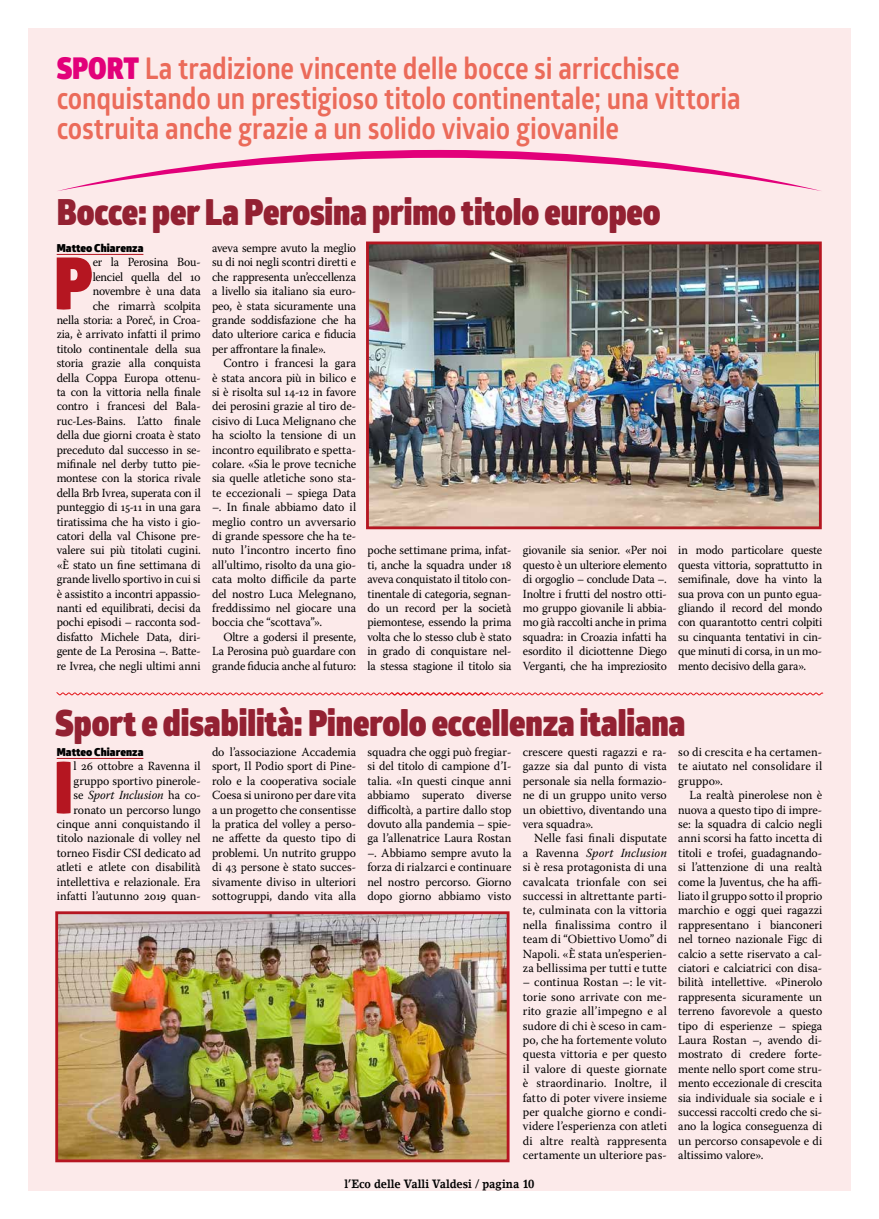
<style>
.page{position:relative;width:879px;height:1219px;background:#fff}
.page>*{position:absolute;margin:0;border:0;box-sizing:border-box;transform-origin:0 0}
.t1{font:900 72.4px "Glober";color:#b51621;scale:.88 1}
.t2{font:900 36px "Glober";color:#932132;scale:.88 1}
.t3{font:700 30px/30px "Glober";letter-spacing:-.005em;color:#eb6b5a;scale:.88 1}
.t4{font:12.4px/14.4px "Warnock Pro";letter-spacing:-.01em;color:#000;text-align:justify;scale:.96 1}
.t5{font:12.4px/14.4px "Warnock Pro";letter-spacing:-.01em;color:#000;text-align:justify;scale:.95 1}
.t6{font:12.4px/14.4px "Warnock Pro";letter-spacing:-.01em;color:#000;text-align:justify}
.t7{font:700 12px "Lino Letter Std";letter-spacing:-.005em;color:#000;scale:.88 1}
.t8{font:900 11px "Glober";letter-spacing:.005em;color:#000}
.s1{font-weight:900;color:#e2007a}
.s2{font-style:italic}
</style>
<div class="page">
<div style="left:28px;top:28px;width:822px;height:1163px;background:#fceaea"></div>
<svg style="left:58px;top:150px;width:763px;height:41px"></svg>
<hr style="left:57px;top:254px;width:86px;height:1px;background:#b51621">
<hr style="left:57px;top:758px;width:86px;height:1px;background:#b51621">
<img style="left:370px;top:245px;width:448px;height:280px">
<div style="left:366px;top:241px;width:456px;height:288px;border:3px solid #b51621"></div>
<img style="left:59px;top:915px;width:446px;height:243px">
<div style="left:55px;top:911px;width:454px;height:251px;border:3px solid #b51621"></div>
<svg style="left:56px;top:692px;width:767px;height:4px"></svg>
<h3 class="t3" style="left:57px;top:53px;width:779px"><span class="s1">SPORT</span> La tradizione vincente delle bocce si arricchisce conquistando un prestigioso titolo continentale; una vittoria costruita anche grazie a un solido vivaio giovanile</h3>
<h2 class="t2" style="left:57px;top:185px;width:688px">Bocce: per La Perosina primo titolo europeo</h2>
<p class="t8" style="left:57px;top:240px;width:88px">Matteo Chiarenza</p>
<h1 class="t1" style="left:54px;top:228px;width:46px">P</h1>
<p class="t5" style="left:57px;top:255px;width:153px;text-align:right">er la Perosina Bou-<br>lenciel quella del 10 novembre è una data<br>che rimarrà scolpita<br>nella storia: a Poreč, in Croa&shy;zia, è arrivato infatti il primo titolo continentale della sua storia grazie alla conquista della Coppa Europa ottenu&shy;ta con la vittoria nella finale contro i francesi del Bala&shy;ruc-Les-Bains. L’atto finale della due giorni croata è stato preceduto dal successo in se&shy;mifinale nel derby tutto pie&shy;montese con la storica rivale della Brb Ivrea, superata con il punteggio di 15-11 in una gara tiratissima che ha visto i gio&shy;catori della val Chisone pre&shy;valere sui più titolati cugini. «È stato un fine settimana di grande livello sportivo in cui si è assistito a incontri appassio&shy;nanti ed equilibrati, decisi da pochi episodi – racconta sod&shy;disfatto Michele Data, diri&shy;gente de La Perosina –. Batte&shy;re Ivrea, che negli ultimi anni</p>
<p class="t5" style="left:212px;top:241px;width:153px">aveva sempre avuto la meglio su di noi negli scontri diretti e che rappresenta un’eccellenza a livello sia italiano sia euro&shy;peo, è stata sicuramente una grande soddisfazione che ha dato ulteriore carica e fiducia per affrontare la finale».</p>
<p class="t4" style="left:212px;top:356px;width:152px;text-indent:11px">Contro i francesi la gara è stata ancora più in bilico e si è risolta sul 14-12 in favore dei perosini grazie al tiro de&shy;cisivo di Luca Melignano che ha sciolto la tensione di un incontro equilibrato e spetta&shy;colare. «Sia le prove tecniche sia quelle atletiche sono sta&shy;te eccezionali – spiega Data –. In finale abbiamo dato il meglio contro un avversario di grande spessore che ha te&shy;nuto l’incontro incerto fino all’ultimo, risolto da una gio&shy;cata molto difficile da parte del nostro Luca Melegnano, freddissimo nel giocare una boccia che “scottava”».</p>
<p class="t5" style="left:212px;top:629px;width:153px;text-indent:11px">Oltre a godersi il presente, La Perosina può guardare con grande fiducia anche al futuro:</p>
<p class="t5" style="left:367px;top:543px;width:153px">poche settimane prima, infat&shy;ti, anche la squadra under 18 aveva conquistato il titolo con&shy;tinentale di categoria, segnan&shy;do un record per la società piemontese, essendo la prima volta che lo stesso club è stato in grado di conquistare nel&shy;la stessa stagione il titolo sia</p>
<p class="t5" style="left:523px;top:543px;width:153px">giovanile sia senior. «Per noi questo è un ulteriore elemento di orgoglio – conclude Data –.<br>Inoltre i frutti del nostro otti&shy;mo gruppo giovanile li abbia&shy;mo già raccolti anche in prima squadra: in Croazia infatti ha esordito il diciottenne Diego Verganti, che ha impreziosito</p>
<p class="t5" style="left:678px;top:543px;width:153px">in modo particolare queste questa vittoria, soprattutto in semifinale, dove ha vinto la sua prova con un punto egua&shy;gliando il record del mondo con quarantotto centri colpiti su cinquanta tentativi in cin&shy;que minuti di corsa, in un mo&shy;mento decisivo della gara».</p>
<h2 class="t2" style="left:55px;top:696px;width:717px">Sport e disabilità: Pinerolo eccellenza italiana</h2>
<p class="t8" style="left:57px;top:744px;width:88px">Matteo Chiarenza</p>
<h1 class="t1" style="left:54px;top:732px;width:24px">I</h1>
<p class="t4" style="left:57px;top:759px;width:152px;text-align:right">l 26 ottobre a Ravenna il gruppo sportivo pinerole-<br>se <span class="s2">Sport Inclusion</span> ha co&shy;ronato un percorso lungo cinque anni conquistando il titolo nazionale di volley nel torneo Fisdir CSI dedicato ad atleti e atlete con disabilità intellettiva e relazionale. Era infatti l’autunno 2019 quan-</p>
<p class="t4" style="left:212px;top:745px;width:152px">do l’associazione Accademia sport, Il Podio sport di Pine&shy;rolo e la cooperativa sociale Coesa si unirono per dare vita a un progetto che consentisse la pratica del volley a perso&shy;ne affette da questo tipo di problemi. Un nutrito gruppo di 43 persone è stato succes&shy;sivamente diviso in ulteriori sottogruppi, dando vita alla</p>
<p class="t4" style="left:367px;top:745px;width:152px">squadra che oggi può fregiar&shy;si del titolo di campione d’I&shy;talia. «In questi cinque anni abbiamo superato diverse difficoltà, a partire dallo stop dovuto alla pandemia – spie&shy;ga l’allenatrice Laura Rostan –. Abbiamo sempre avuto la forza di rialzarci e continuare nel nostro percorso. Giorno dopo giorno abbiamo visto</p>
<p class="t4" style="left:523px;top:745px;width:152px">crescere questi ragazzi e ra&shy;gazze sia dal punto di vista personale sia nella formazio&shy;ne di un gruppo unito verso un obiettivo, diventando una vera squadra».</p>
<p class="t6" style="left:523px;top:831px;width:146px;text-indent:11px">Nelle fasi finali disputate a Ravenna <span class="s2">Sport Inclusion </span>si è resa protagonista di una cavalcata trionfale con sei successi in altrettante parti&shy;te, culminata con la vittoria nella finalissima contro il team di “Obiettivo Uomo” di Napoli. «È stata un’esperien&shy;za bellissima per tutti e tutte</p>
<p class="t6" style="left:523px;top:975px;width:146px">– continua Rostan –: le vit&shy;torie sono arrivate con me&shy;rito grazie all’impegno e al sudore di chi è sceso in cam&shy;po, che ha fortemente voluto questa vittoria e per questo il valore di queste giornate è straordinario. Inoltre, il fatto di poter vivere insieme per qualche giorno e condi&shy;videre l’esperienza con atleti di altre realtà rappresenta certamente un ulteriore pas-</p>
<p class="t7" style="left:344px;top:1176px;width:217px">l’Eco delle Valli Valdesi / pagina 10</p>
<p class="t6" style="left:678px;top:745px;width:146px">so di crescita e ha certamen&shy;te aiutato nel consolidare il gruppo».</p>
<p class="t4" style="left:678px;top:788px;width:152px;text-indent:11px">La realtà pinerolese non è nuova a questo tipo di impre&shy;se: la squadra di calcio negli anni scorsi ha fatto incetta di titoli e trofei, guadagnando&shy;si l’attenzione di una realtà come la Juventus, che ha affi&shy;liato il gruppo sotto il proprio marchio e oggi quei ragazzi rappresentano i bianconeri nel torneo nazionale Figc di calcio a sette riservato a cal&shy;ciatori e calciatrici con disa&shy;bilità intellettive. «Pinerolo rappresenta sicuramente un terreno favorevole a questo tipo di esperienze – spiega Laura Rostan –, avendo di&shy;mostrato di credere forte&shy;mente nello sport come stru&shy;mento eccezionale di crescita sia individuale sia sociale e i successi raccolti credo che si&shy;ano la logica conseguenza di un percorso consapevole e di altissimo valore».</p>
</div>
